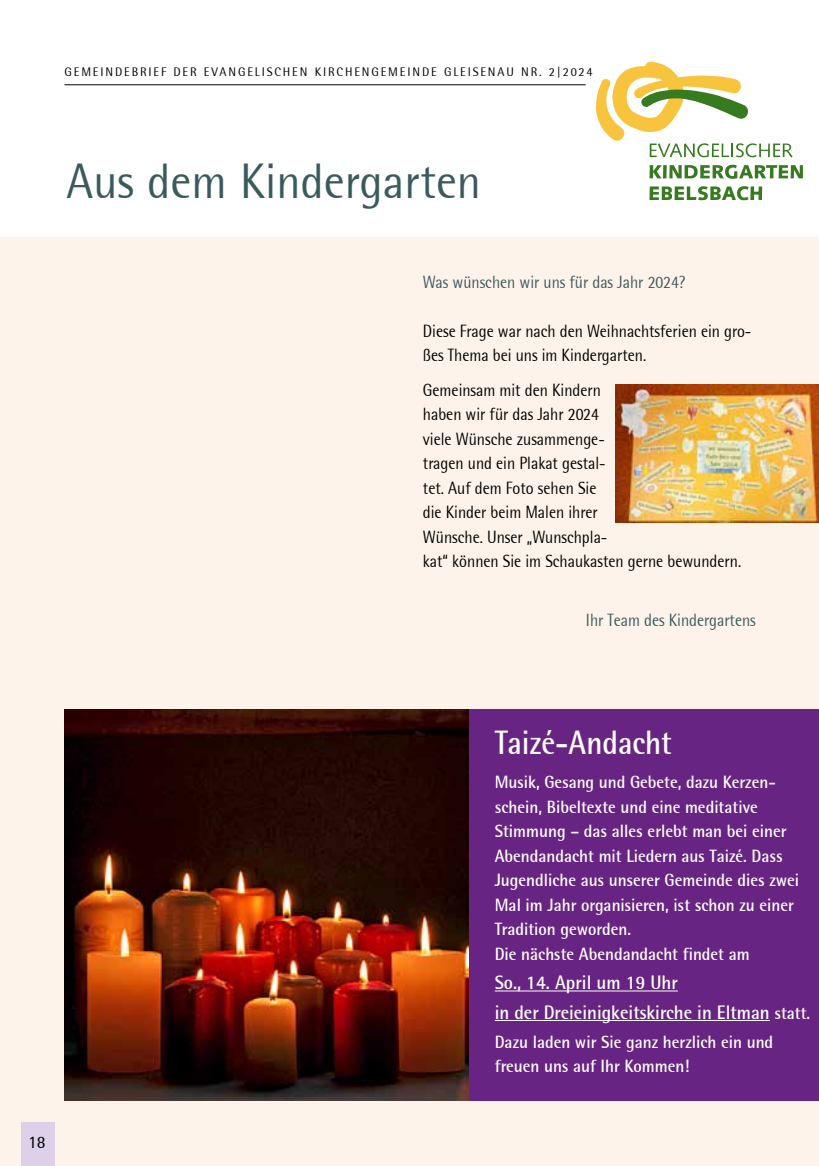
<style>
.page{position:relative;width:819px;height:1166px;background:#fff}
.page>*{position:absolute;margin:0;border:0;box-sizing:border-box;transform-origin:0 0}
.t1{font:49px "Rotis Semi Sans";color:#3a5a5d;scale:.95 1}
.t2{font:700 33.25px "Rotis Semi Sans";color:#fff;scale:.9 1}
.t3{font:700 19.25px/29.4px "Rotis Semi Sans";color:#fff;scale:.95 1}
.t4{font:700 17.5px/24.5px "Rotis Semi Sans";color:#fff;scale:.95 1}
.t5{font:17.5px/24.5px "Rotis Semi Sans";color:#000;scale:.9 1}
.t6{font:17.5px "Rotis Semi Sans";color:#3a5a5d;scale:.9 1}
.t7{font:17.5px "Rotis Semi Sans";color:#000}
.t8{font:12.25px "Rotis Semi Sans";letter-spacing:.15em;color:#000}
.s1{font-size:17.5px}
</style>
<div class="page">
<div style="left:0;top:237px;width:819px;height:929px;background:#fef3ea"></div>
<div style="left:460px;top:709px;width:359px;height:391px;background:#672482"></div>
<hr style="left:494px;top:990px;width:184px;height:1px;background:#fff">
<hr style="left:494px;top:1020px;width:275px;height:1px;background:#fff">
<img style="left:64px;top:709px;width:404px;height:391px">
<img style="left:615px;top:384px;width:204px;height:138px">
<hr style="left:64px;top:84px;width:521px;height:1px;background:#000">
<svg style="left:649px;top:186px;width:113px;height:14px"></svg>
<svg style="left:649px;top:165px;width:153px;height:14px"></svg>
<svg style="left:596px;top:62px;width:196px;height:96px"></svg>
<div style="left:21px;top:1123px;width:34px;height:43px;background:#dcd1e8"></div>
<p class="t8" style="left:64px;top:64px;width:529px">GEMEINDEBRIEF DER EVANGELISCHEN KIRCHENGEMEINDE GLEISENAU NR. 2|2024</p>
<h1 class="t1" style="left:67px;top:153px;width:438px">Aus dem Kindergarten</h1>
<p class="t6" style="left:423px;top:271px;width:293px">Was wünschen wir uns für das Jahr 2024?</p>
<p class="t5" style="left:423px;top:318px;width:366px">Diese Frage war nach den Weihnachtsferien ein gro&shy;ßes Thema bei uns im Kindergarten.</p>
<p class="t5" style="left:423px;top:377px;width:355px">Gemeinsam mit den Kindern<br>haben wir für das Jahr 2024<br>viele Wünsche zusammenge-<br>tragen und ein Plakat gestal-<br>tet. Auf dem Foto sehen Sie<br>die Kinder beim Malen ihrer<br>Wünsche. Unser „Wunschpla-<br>kat“ können Sie im Schaukasten gerne bewundern.</p>
<p class="t6" style="left:586px;top:610px;width:190px">Ihr Team des Kindergartens</p>
<p class="t7" style="left:28px;top:1131px;width:19px">18</p>
<h2 class="t2" style="left:494px;top:722px;width:198px">Taizé-Andacht</h2>
<p class="t4" style="left:494px;top:769px;width:322px">Musik, Gesang und Gebete, dazu Kerzen&shy;schein, Bibeltexte und eine meditative Stimmung – das alles erlebt man bei einer Abendandacht mit Liedern aus Taizé. Dass Jugendliche aus unserer Gemeinde dies zwei Mal im Jahr organisieren, ist schon zu einer Tradition geworden.<br>Die nächste Abendandacht findet am</p>
<p class="t3" style="left:494px;top:967px;width:333px">So., 14. April um 19 Uhr<br>in der Dreieinigkeitskirche in Eltman <span class="s1">statt.</span></p>
<p class="t4" style="left:494px;top:1029px;width:294px">Dazu laden wir Sie ganz herzlich ein und freuen uns auf Ihr Kommen!</p>
</div>
